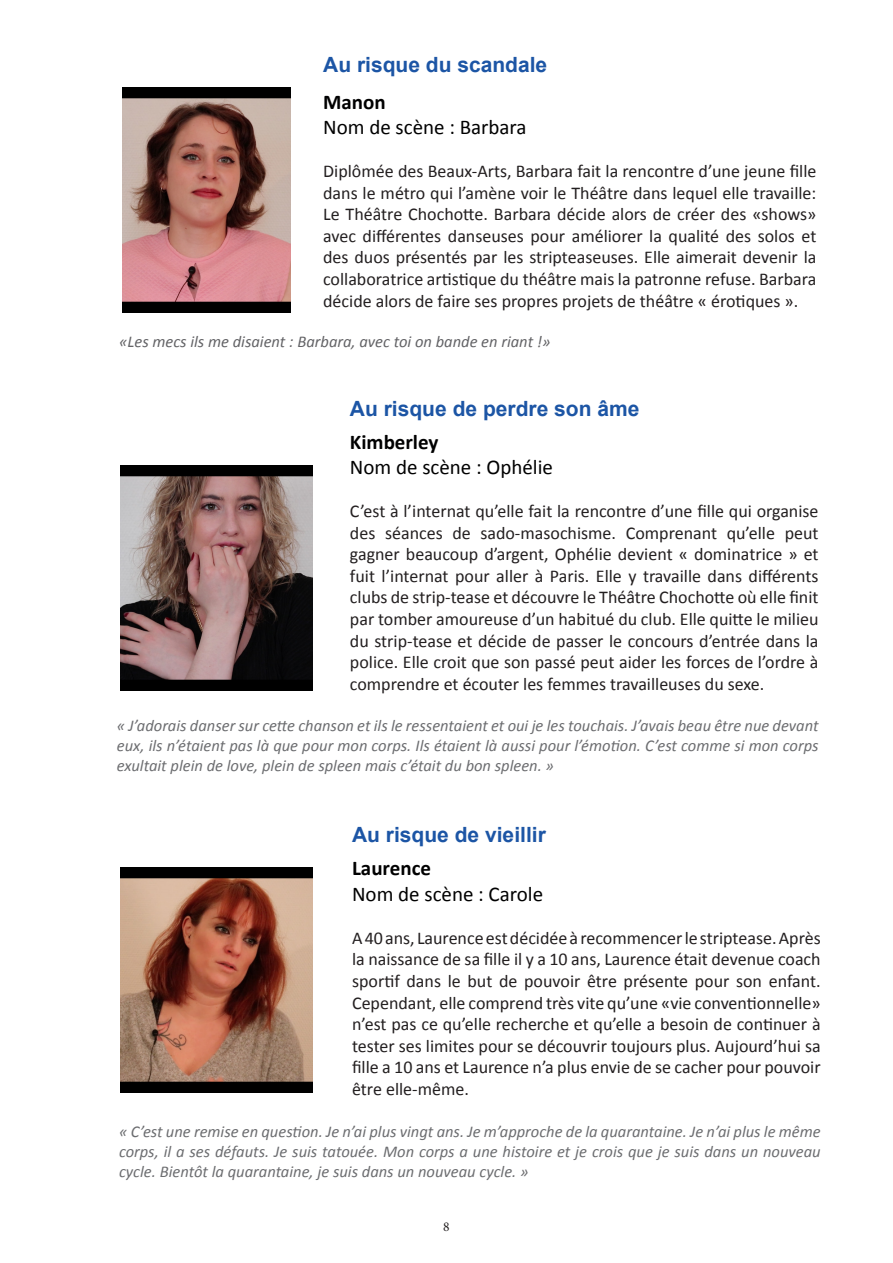
<style>
.page{position:relative;width:893px;height:1263px;background:#fff}
.page>*{position:absolute;margin:0;border:0;box-sizing:border-box;transform-origin:0 0}
.t1{font:700 21px "Arial";color:#1c55a5}
.t2{font:21px "Calibri";color:#000001}
.t3{font:700 21px "Calibri";color:#000001}
.t4{font:18px/21.6px "Calibri";color:#231f20;text-align:justify}
.t5{font:italic 16.5px/19.8px "Calibri";color:#6c6d70;text-align:justify}
.t6{font:italic 16.5px "Calibri";color:#636366}
.t7{font:13.5px "Minion Pro";color:#231f20}
</style>
<div class="page">
<img style="left:123px;top:87px;width:167px;height:225px">
<img style="left:121px;top:466px;width:191px;height:225px">
<img style="left:121px;top:867px;width:191px;height:225px">
<p class="t1" style="left:323px;top:51px;width:226px">Au risque du scandale</p>
<p class="t3" style="left:323px;top:88px;width:64px">Manon</p>
<p class="t2" style="left:323px;top:114px;width:205px">Nom de scène : Barbara</p>
<p class="t4" style="left:323px;top:160px;width:495px">Diplômée des Beaux-Arts, Barbara fait la rencontre d’une jeune fille dans le métro qui l’amène voir le Théâtre dans lequel elle travaille:<br>Le Théâtre Chochotte. Barbara décide alors de créer des «shows» avec différentes danseuses pour améliorer la qualité des solos et des duos présentés par les stripteaseuses. Elle aimerait devenir la collaboratrice artistique du théâtre mais la patronne refuse. Barbara décide alors de faire ses propres projets de théâtre « érotiques ».</p>
<p class="t6" style="left:119px;top:330px;width:433px">«Les mecs ils me disaient : Barbara, avec toi on bande en riant !»</p>
<p class="t1" style="left:350px;top:394px;width:291px">Au risque de perdre son âme</p>
<p class="t3" style="left:350px;top:428px;width:90px">Kimberley</p>
<p class="t2" style="left:350px;top:453px;width:205px">Nom de scène : Ophélie</p>
<p class="t4" style="left:350px;top:500px;width:470px">C’est à l’internat qu’elle fait la rencontre d’une fille qui organise des séances de sado-masochisme. Comprenant qu’elle peut gagner beaucoup d’argent, Ophélie devient « dominatrice » et fuit l’internat pour aller à Paris. Elle y travaille dans différents clubs de strip-tease et découvre le Théâtre Chochotte où elle finit par tomber amoureuse d’un habitué du club. Elle quitte le milieu du strip-tease et décide de passer le concours d’entrée dans la police. Elle croit que son passé peut aider les forces de l’ordre à comprendre et écouter les femmes travailleuses du sexe.</p>
<p class="t5" style="left:117px;top:715px;width:703px">« J’adorais danser sur cette chanson et ils le ressentaient et oui je les touchais. J’avais beau être nue devant eux, ils n’étaient pas là que pour mon corps. Ils étaient là aussi pour l’émotion. C’est comme si mon corps exultait plein de love, plein de spleen mais c’était du bon spleen. »</p>
<p class="t1" style="left:352px;top:821px;width:195px">Au risque de vieillir</p>
<p class="t3" style="left:352px;top:855px;width:80px">Laurence</p>
<p class="t2" style="left:352px;top:880px;width:193px">Nom de scène : Carole</p>
<p class="t4" style="left:352px;top:927px;width:470px">A 40 ans, Laurence est décidée à recommencer le striptease. Après la naissance de sa fille il y a 10 ans, Laurence était devenue coach sportif dans le but de pouvoir être présente pour son enfant.<br>Cependant, elle comprend très vite qu’une «vie conventionnelle» n’est pas ce qu’elle recherche et qu’elle a besoin de continuer à tester ses limites pour se découvrir toujours plus. Aujourd’hui sa fille a 10 ans et Laurence n’a plus envie de se cacher pour pouvoir être elle-même.</p>
<p class="t5" style="left:119px;top:1121px;width:703px">« C’est une remise en question. Je n’ai plus vingt ans. Je m’approche de la quarantaine. Je n’ai plus le même corps, il a ses défauts. Je suis tatouée. Mon corps a une histoire et je crois que je suis dans un nouveau cycle. Bientôt la quarantaine, je suis dans un nouveau cycle. »</p>
<p class="t7" style="left:443px;top:1218px;width:8px">8</p>
</div>
